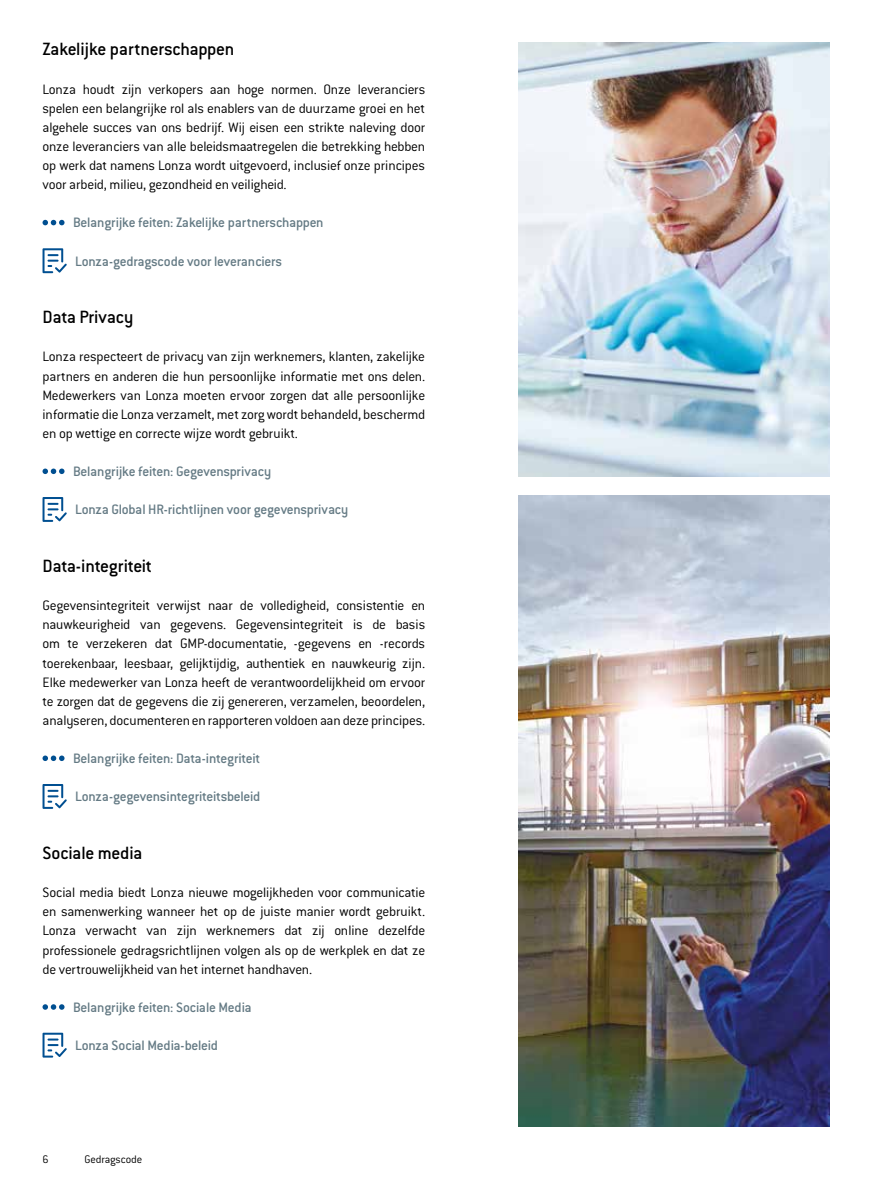
<style>
.page{position:relative;width:893px;height:1191px;background:#fff}
.page>*{position:absolute;margin:0;border:0;box-sizing:border-box;transform-origin:0 0}
.t1{font:500 19.5px "Conduit ITC Std";letter-spacing:-.015em;color:#000}
.t2{font:300 15px/19.2px "Conduit ITC Std";letter-spacing:-.015em;color:#000;text-align:justify}
.t3{font:500 15px "Conduit ITC Std";letter-spacing:-.015em;color:#647a84}
.t4{font:300 12px "Conduit ITC Std";letter-spacing:-.015em;color:#000}
</style>
<div class="page">
<img style="left:519px;top:495px;width:310px;height:631px">
<img style="left:519px;top:43px;width:310px;height:433px">
<svg style="left:43px;top:220px;width:22px;height:5px"></svg>
<svg style="left:43px;top:248px;width:24px;height:25px"></svg>
<svg style="left:43px;top:468px;width:22px;height:6px"></svg>
<svg style="left:43px;top:497px;width:24px;height:25px"></svg>
<svg style="left:43px;top:755px;width:22px;height:6px"></svg>
<svg style="left:43px;top:784px;width:24px;height:25px"></svg>
<svg style="left:43px;top:1004px;width:22px;height:5px"></svg>
<svg style="left:43px;top:1032px;width:24px;height:25px"></svg>
<h1 class="t1" style="left:43px;top:37px;width:193px">Zakelijke partnerschappen</h1>
<p class="t2" style="left:43px;top:79px;width:384px">Lonza houdt zijn verkopers aan hoge normen. Onze leveranciers spelen een belangrijke rol als enablers van de duurzame groei en het algehele succes van ons bedrijf. Wij eisen een strikte naleving door onze leveranciers van alle beleidsmaatregelen die betrekking hebben op werk dat namens Lonza wordt uitgevoerd, inclusief onze principes voor arbeid, milieu, gezondheid en veiligheid.</p>
<p class="t3" style="left:73px;top:214px;width:252px">Belangrijke feiten: Zakelijke partnerschappen</p>
<p class="t3" style="left:75px;top:252px;width:208px">Lonza-gedragscode voor leveranciers</p>
<h1 class="t1" style="left:43px;top:305px;width:92px">Data Privacy</h1>
<p class="t2" style="left:43px;top:347px;width:384px">Lonza respecteert de privacy van zijn werknemers, klanten, zakelijke partners en anderen die hun persoonlijke informatie met ons delen.<br>Medewerkers van Lonza moeten ervoor zorgen dat alle persoonlijke informatie die Lonza verzamelt, met zorg wordt behandeld, beschermd en op wettige en correcte wijze wordt gebruikt.</p>
<p class="t3" style="left:73px;top:462px;width:200px">Belangrijke feiten: Gegevensprivacy</p>
<p class="t3" style="left:75px;top:501px;width:275px">Lonza Global HR-richtlijnen voor gegevensprivacy</p>
<h1 class="t1" style="left:43px;top:554px;width:111px">Data-integriteit</h1>
<p class="t2" style="left:43px;top:595px;width:384px">Gegevensintegriteit verwijst naar de volledigheid, consistentie en nauwkeurigheid van gegevens. Gegevensintegriteit is de basis om te verzekeren dat GMP-documentatie, -gegevens en -records toerekenbaar, leesbaar, gelijktijdig, authentiek en nauwkeurig zijn.<br>Elke medewerker van Lonza heeft de verantwoordelijkheid om ervoor te zorgen dat de gegevens die zij genereren, verzamelen, beoordelen, analyseren, documenteren en rapporteren voldoen aan deze principes.</p>
<p class="t3" style="left:73px;top:749px;width:189px">Belangrijke feiten: Data-integriteit</p>
<p class="t3" style="left:75px;top:787px;width:187px">Lonza-gegevensintegriteitsbeleid</p>
<h1 class="t1" style="left:43px;top:841px;width:101px">Sociale media</h1>
<p class="t2" style="left:43px;top:882px;width:384px">Social media biedt Lonza nieuwe mogelijkheden voor communicatie en samenwerking wanneer het op de juiste manier wordt gebruikt.<br>Lonza verwacht van zijn werknemers dat zij online dezelfde professionele gedragsrichtlijnen volgen als op de werkplek en dat ze de vertrouwelijkheid van het internet handhaven.</p>
<p class="t3" style="left:73px;top:998px;width:180px">Belangrijke feiten: Sociale Media</p>
<p class="t3" style="left:75px;top:1036px;width:144px">Lonza Social Media-beleid</p>
<p class="t4" style="left:43px;top:1151px;width:8px">6</p>
<p class="t4" style="left:85px;top:1151px;width:59px">Gedragscode</p>
</div>
